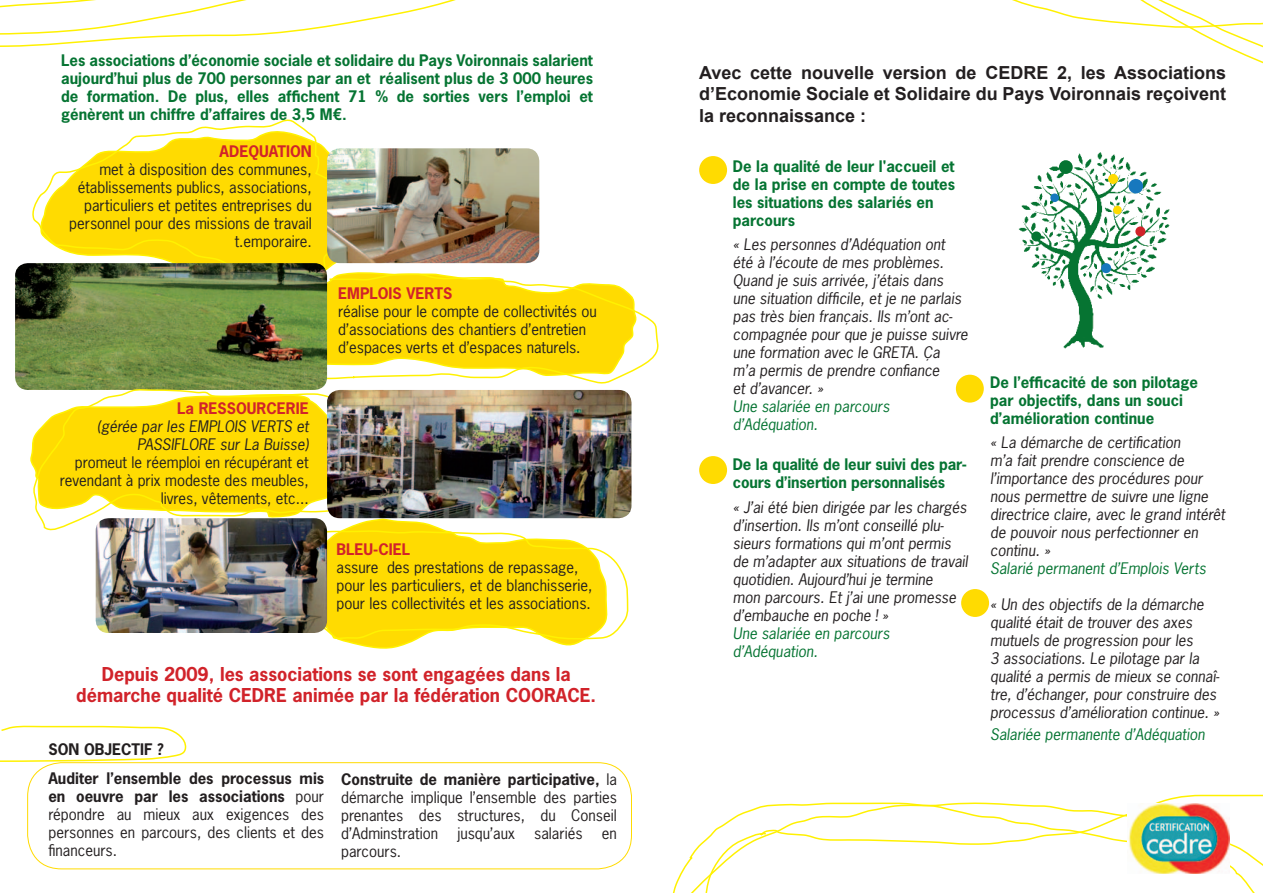
<style>
.page{position:relative;width:1263px;height:893px;background:#fff}
.page>*{position:absolute;margin:0;border:0;box-sizing:border-box;transform-origin:0 0}
.t1{font:700 18px/21.6px "Arial";color:#231f20;text-align:justify}
.t2{font:700 18px/21.6px "News Gothic Std";color:#d1232a;text-align:center}
.t3{font:italic 15px/18px "News Gothic Std";color:#231f20}
.t4{font:15px/18px "News Gothic Std";color:#231f20;text-align:right}
.t5{font:700 15px/18px "News Gothic Std";color:#057432}
.t6{font:italic 15px/18px "News Gothic Std";color:#057432}
.t7{font:700 15px "News Gothic Std";color:#d1232a}
.t8{font:700 15px/28.5px "News Gothic Std";color:#231f20}
.s1{font-weight:700}
</style>
<div class="page">
<svg style="left:1158px;top:794px;width:105px;height:8px"></svg>
<svg style="left:673px;top:802px;width:590px;height:91px"></svg>
<div style="left:27px;top:762px;width:605px;height:107px;border:1px solid #ffdb01;border-radius:34px"></div>
<img style="left:1128px;top:804px;width:102px;height:69px">
<svg style="left:0;top:725px;width:186px;height:38px"></svg>
<img style="left:1018px;top:152px;width:152px;height:197px">
<svg style="left:1012px;top:0;width:251px;height:64px"></svg>
<svg style="left:0;top:0;width:456px;height:47px"></svg>
<div style="left:1050px;top:193px;width:9px;height:9px;background:#1778be;border-radius:50%"></div>
<div style="left:1108px;top:174px;width:10px;height:10px;background:#ffdb01;border-radius:50%"></div>
<div style="left:1135px;top:226px;width:10px;height:10px;background:#d1232a;border-radius:50%"></div>
<div style="left:1031px;top:231px;width:10px;height:10px;background:#057432;border-radius:50%"></div>
<div style="left:1113px;top:206px;width:9px;height:8px;background:#ffdb01;border-radius:50%"></div>
<div style="left:1059px;top:160px;width:14px;height:14px;background:#057432;border-radius:50%"></div>
<div style="left:1101px;top:263px;width:10px;height:10px;background:#1778be;border-radius:50%"></div>
<div style="left:1128px;top:179px;width:15px;height:14px;background:#1778be;border-radius:50%"></div>
<div style="left:699px;top:156px;width:28px;height:28px;background:#ffdb01;border-radius:50%"></div>
<div style="left:699px;top:456px;width:28px;height:28px;background:#ffdb01;border-radius:50%"></div>
<div style="left:956px;top:375px;width:28px;height:28px;background:#ffdb01;border-radius:50%"></div>
<div style="left:961px;top:589px;width:28px;height:28px;background:#ffdb01;border-radius:50%"></div>
<svg style="left:32px;top:119px;width:304px;height:151px"></svg>
<img style="left:327px;top:148px;width:212px;height:115px">
<img style="left:15px;top:263px;width:312px;height:127px">
<svg style="left:30px;top:270px;width:629px;height:379px"></svg>
<img style="left:327px;top:390px;width:304px;height:128px">
<img style="left:96px;top:518px;width:231px;height:115px">
<p class="t5" style="left:61px;top:51px;width:533px;text-align:justify">Les associations d’économie sociale et solidaire du Pays Voironnais salarient aujourd’hui plus de 700 personnes par an et réalisent plus de 3 000 heures de formation. De plus, elles affichent 71 % de sorties vers l’emploi et génèrent un chiffre d’affaires de 3,5 M€.</p>
<p class="t7" style="left:220px;top:142px;width:94px">ADEQUATION</p>
<p class="t4" style="left:69px;top:161px;width:244px">met à disposition des communes, établissements publics, associations, particuliers et petites entreprises du personnel pour des missions de travail t.emporaire.</p>
<p class="t7" style="left:177px;top:399px;width:133px">La RESSOURCERIE</p>
<p class="t3" style="left:97px;top:418px;width:213px;text-align:right">(gérée par les EMPLOIS VERTS et<br>PASSIFLORE sur La Buisse)</p>
<p class="t4" style="left:60px;top:453px;width:250px">promeut le réemploi en récupérant et revendant à prix modeste des meubles, livres, vêtements, etc...</p>
<p class="t7" style="left:338px;top:284px;width:116px">EMPLOIS VERTS</p>
<p class="t4" style="left:338px;top:303px;width:260px;text-align:left">réalise pour le compte de collectivités ou d’associations des chantiers d’entretien d’espaces verts et d’espaces naturels.</p>
<p class="t7" style="left:336px;top:540px;width:75px">BLEU-CIEL</p>
<p class="t4" style="left:336px;top:558px;width:258px;text-align:left">assure des prestations de repassage, pour les particuliers, et de blanchisserie, pour les collectivités et les associations.</p>
<p class="t2" style="left:76px;top:663px;width:521px">Depuis 2009, les associations se sont engagées dans la démarche qualité CEDRE animée par la fédération COORACE.</p>
<p class="t8" style="left:48px;top:735px;width:277px;text-indent:96px">f ?<br>Auditer l’ensemble des processus mis</p>
<p class="t4" style="left:48px;top:787px;width:277px;text-align:justify"><span class="s1">en oeuvre par les associations</span> pour répondre au mieux aux exigences des personnes en parcours, des clients et des financeurs.</p>
<p class="t8" style="left:48px;top:735px;width:73px">Son objecti</p>
<p class="t4" style="left:341px;top:771px;width:277px;text-align:justify"><span class="s1">Construite de manière participative,</span> la démarche implique l’ensemble des parties prenantes des structures, du Conseil d’Adminstration</p>
<p class="t4" style="left:457px;top:825px;width:59px">jusqu’aux</p>
<p class="t4" style="left:534px;top:825px;width:50px">salariés</p>
<p class="t4" style="left:602px;top:825px;width:17px">en</p>
<p class="t4" style="left:341px;top:843px;width:62px">parcours.</p>
<p class="t1" style="left:699px;top:62px;width:528px">Avec cette nouvelle version de Cedre 2, les Associations d’Economie Sociale et Solidaire du Pays Voironnais reçoivent la reconnaissance :</p>
<p class="t5" style="left:733px;top:157px;width:224px">De la qualité de leur l'accueil et de la prise en compte de toutes les situations des salariés en parcours</p>
<p class="t3" style="left:733px;top:236px;width:237px">« Les personnes d’Adéquation ont été à l’écoute de mes problèmes.<br>Quand je suis arrivée, j’étais dans une situation difficile, et je ne parlais pas très bien français. Ils m’ont ac&shy;compagnée pour que je puisse suivre une formation avec le GRETA. Ça<br>m’a permis de prendre confiance<br>et d’avancer. »</p>
<p class="t6" style="left:733px;top:398px;width:158px">Une salariée en parcours d’Adéquation.</p>
<p class="t5" style="left:733px;top:455px;width:236px">De la qualité de leur suivi des par&shy;cours d’insertion personnalisés</p>
<p class="t3" style="left:733px;top:499px;width:237px">« J’ai été bien dirigée par les chargés d’insertion. Ils m’ont conseillé plu&shy;sieurs formations qui m’ont permis de m’adapter aux situations de travail quotidien. Aujourd’hui je termine<br>mon parcours. Et j’ai une promesse d’embauche en poche ! »</p>
<p class="t6" style="left:733px;top:625px;width:158px">Une salariée en parcours d’Adéquation.</p>
<p class="t5" style="left:990px;top:373px;width:209px">De l’efficacité de son pilotage par objectifs, dans un souci d’amélioration continue</p>
<p class="t3" style="left:990px;top:434px;width:236px">« La démarche de certification<br>m’a fait prendre conscience de l’importance des procédures pour nous permettre de suivre une ligne directrice claire, avec le grand intérêt de pouvoir nous perfectionner en continu. »</p>
<p class="t6" style="left:990px;top:560px;width:217px">Salarié permanent d’Emplois Verts</p>
<p class="t3" style="left:990px;top:596px;width:231px">« Un des objectifs de la démarche qualité était de trouver des axes mutuels de progression pour les<br>3 associations. Le pilotage par la qualité a permis de mieux se connaî&shy;tre, d’échanger, pour construire des processus d’amélioration continue. »</p>
<p class="t6" style="left:990px;top:725px;width:216px">Salariée permanente d’Adéquation</p>
</div>
